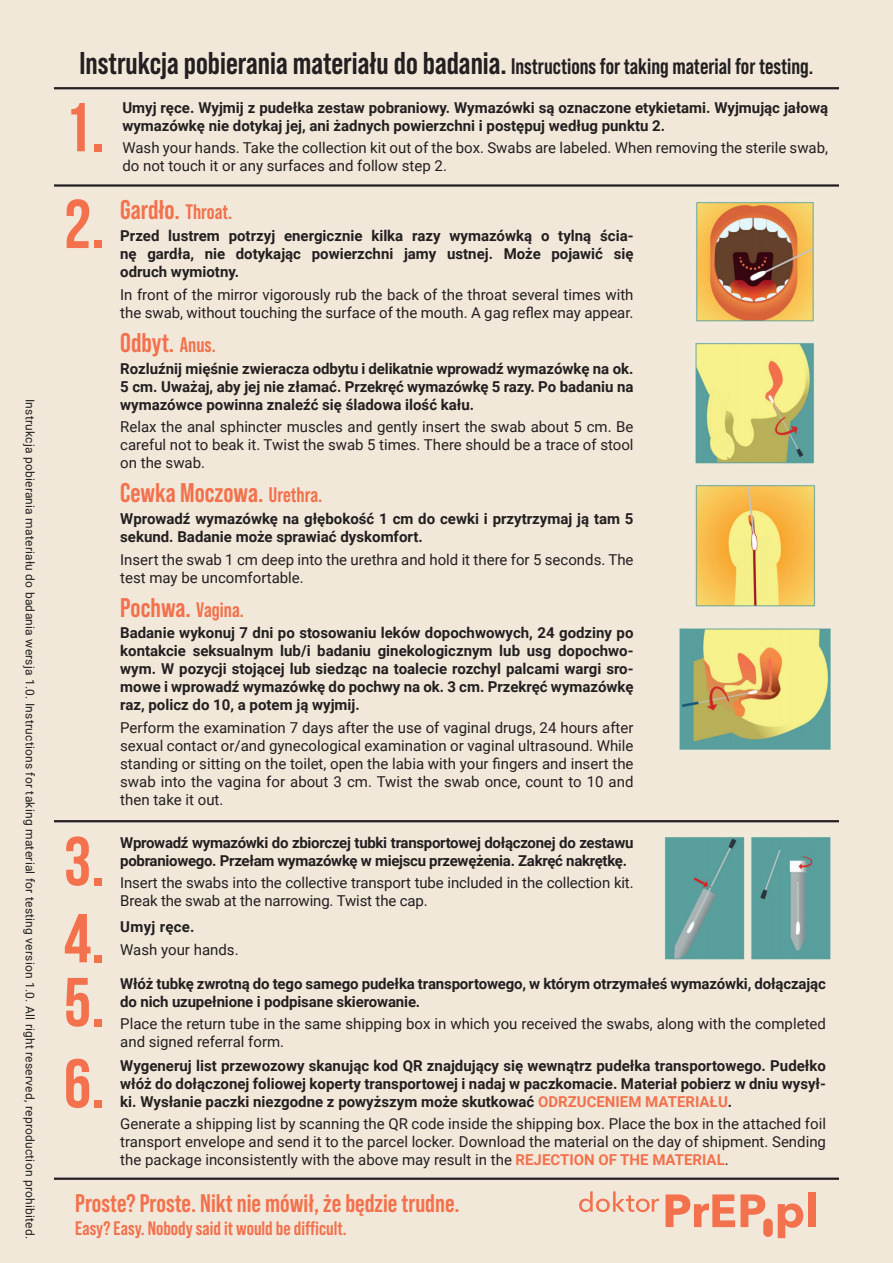
<style>
.page{position:relative;width:893px;height:1263px;background:#f1e8da}
.page>*{position:absolute;margin:0;border:0;box-sizing:border-box;transform-origin:0 0}
.t1{font:700 69px "Bebas Neue";color:#f3714c}
.t2{font:700 27px "Bebas Neue Pro";color:#f3714c}
.t3{font:700 25.5px "Bebas Neue Pro";color:#f3714c}
.t4{font:700 22.5px "Bebas Neue Pro";color:#231f20}
.t5{font:700 19.5px "Bebas Neue Pro";color:#f3714c}
.t6{font:15px/18px "Roboto";color:#231f20}
.t7{font:700 15px/18px "Roboto";color:#231f20;text-align:justify}
.t8{font:700 15px/18px "Roboto";letter-spacing:-.02em;color:#231f20}
.t9{font:700 15px "Roboto";letter-spacing:.02em;color:#231f20}
.t10{font:12px "Roboto";letter-spacing:.02em;color:#231f20}
.s1{font-size:31.5px}
.s2{font-size:21px}
.s3{color:#f3714c}
.s4{font-weight:700;color:#f3714c}
</style>
<div class="page">
<hr style="left:54px;top:87px;width:785px;height:2px;background:#231f20">
<hr style="left:54px;top:1177px;width:785px;height:3px;background:#231f20">
<svg style="left:579px;top:1191px;width:80px;height:21px"></svg>
<svg style="left:666px;top:1194px;width:99px;height:33px"></svg>
<svg style="left:778px;top:1203px;width:25px;height:35px"></svg>
<div style="left:808px;top:1192px;width:7px;height:35px;background:#f3714c"></div>
<div style="left:763px;top:1218px;width:10px;height:19px;background:#f3714c;border-radius:5px"></div>
<hr style="left:54px;top:184px;width:785px;height:3px;background:#231f20">
<hr style="left:54px;top:820px;width:785px;height:2px;background:#231f20">
<img style="left:664px;top:837px;width:167px;height:123px">
<img style="left:696px;top:202px;width:118px;height:120px">
<img style="left:695px;top:343px;width:120px;height:121px">
<img style="left:695px;top:485px;width:121px;height:122px">
<img style="left:679px;top:628px;width:152px;height:122px">
<p class="t10" style="left:38px;top:399px;width:842px;rotate:90deg">Instrukcja pobierania materiału do badania wersja 1.0. Instructions for taking material for testing version 1.0. All right reserved, reproduction prohibited.</p>
<p class="t4" style="left:80px;top:53px;width:735px"><span class="s1">Instrukcja pobierania materiału do badania.</span> Instructions for taking material for testing.</p>
<p class="t1" style="left:64px;top:90px;width:42px">1.</p>
<p class="t7" style="left:122px;top:98px;width:707px">Umyj ręce. Wyjmij z pudełka zestaw pobraniowy. Wymazówki są oznaczone etykietami. Wyjmując jałową wymazówkę nie dotykaj jej, ani żadnych powierzchni i postępuj według punktu 2.</p>
<p class="t6" style="left:122px;top:139px;width:707px">Wash your hands. Take the collection kit out of the box. Swabs are labeled. When removing the sterile swab, do not touch it or any surfaces and follow step 2.</p>
<p class="t1" style="left:64px;top:186px;width:42px">2.</p>
<p class="t1" style="left:64px;top:824px;width:42px">3.</p>
<p class="t2" style="left:120px;top:194px;width:114px">Gardło. <span class="s2">Throat.</span></p>
<p class="t7" style="left:120px;top:226px;width:515px">Przed lustrem potrzyj energicznie kilka razy wymazówką o tylną ścia&shy;nę gardła, nie dotykając powierzchni jamy ustnej. Może pojawić się odruch wymiotny.</p>
<p class="t6" style="left:120px;top:285px;width:515px">In front of the mirror vigorously rub the back of the throat several times with the swab, without touching the surface of the mouth. A gag reflex may appear.</p>
<p class="t2" style="left:120px;top:327px;width:97px">Odbyt. <span class="s2">Anus.</span></p>
<p class="t7" style="left:120px;top:359px;width:515px">Rozluźnij mięśnie zwieracza odbytu i delikatnie wprowadź wymazówkę na ok.<br>5 cm. Uważaj, aby jej nie złamać. Przekręć wymazówkę 5 razy. Po badaniu na wymazówce powinna znaleźć się śladowa ilość kału.</p>
<p class="t6" style="left:120px;top:417px;width:515px;text-align:justify">Relax the anal sphincter muscles and gently insert the swab about 5 cm. Be careful not to beak it. Twist the swab 5 times. There should be a trace of stool on the swab.</p>
<p class="t2" style="left:120px;top:477px;width:204px">Cewka Moczowa. <span class="s2">Urethra.</span></p>
<p class="t7" style="left:120px;top:509px;width:515px">Wprowadź wymazówkę na głębokość 1 cm do cewki i przytrzymaj ją tam 5 sekund. Badanie może sprawiać dyskomfort.</p>
<p class="t6" style="left:120px;top:550px;width:515px">Insert the swab 1 cm deep into the urethra and hold it there for 5 seconds. The test may be uncomfortable.</p>
<p class="t2" style="left:120px;top:592px;width:125px">Pochwa. <span class="s2">Vagina.</span></p>
<p class="t7" style="left:120px;top:624px;width:515px">Badanie wykonuj 7 dni po stosowaniu leków dopochwowych, 24 godziny po kontakcie seksualnym lub/i badaniu ginekologicznym lub usg dopochwo&shy;wym. W pozycji stojącej lub siedząc na toalecie rozchyl palcami wargi sro&shy;mowe i wprowadź wymazówkę do pochwy na ok. 3 cm. Przekręć wymazówkę raz, policz do 10, a potem ją wyjmij.</p>
<p class="t6" style="left:120px;top:718px;width:515px;text-align:justify">Perform the examination 7 days after the use of vaginal drugs, 24 hours after sexual contact or/and gynecological examination or vaginal ultrasound. While standing or sitting on the toilet, open the labia with your fingers and insert the swab into the vagina for about 3 cm. Twist the swab once, count to 10 and then take it out.</p>
<p class="t8" style="left:120px;top:833px;width:515px">Wprowadź wymazówki do zbiorczej tubki transportowej dołączonej do zestawu pobraniowego. Przełam wymazówkę w miejscu przewężenia. Zakręć nakrętkę.</p>
<p class="t6" style="left:120px;top:873px;width:515px">Insert the swabs into the collective transport tube included in the collection kit.<br>Break the swab at the narrowing. Twist the cap.</p>
<p class="t1" style="left:64px;top:900px;width:42px">4.</p>
<p class="t9" style="left:120px;top:916px;width:76px">Umyj ręce.</p>
<p class="t6" style="left:120px;top:940px;width:120px">Wash your hands.</p>
<p class="t1" style="left:64px;top:964px;width:42px">5.</p>
<p class="t1" style="left:64px;top:1046px;width:42px">6.</p>
<p class="t7" style="left:120px;top:974px;width:707px">Włóż tubkę zwrotną do tego samego pudełka transportowego, w którym otrzymałeś wymazówki, dołączając do nich uzupełnione i podpisane skierowanie.</p>
<p class="t6" style="left:120px;top:1014px;width:707px">Place the return tube in the same shipping box in which you received the swabs, along with the completed and signed referral form.</p>
<p class="t7" style="left:120px;top:1055px;width:707px">Wygeneruj list przewozowy skanując kod QR znajdujący się wewnątrz pudełka transportowego. Pudełko włóż do dołączonej foliowej koperty transportowej i nadaj w paczkomacie. Materiał pobierz w dniu wysył&shy;ki. Wysłanie paczki niezgodne z powyższym może skutkować <span class="s3">ODRZUCENIEM MATERIAŁU</span>.</p>
<p class="t6" style="left:120px;top:1114px;width:707px;text-align:justify">Generate a shipping list by scanning the QR code inside the shipping box. Place the box in the attached foil transport envelope and send it to the parcel locker. Download the material on the day of shipment. Sending the package inconsistently with the above may result in the <span class="s4">REJECTION OF THE MATERIAL</span>.</p>
<p class="t3" style="left:75px;top:1188px;width:386px">Proste? Proste. Nikt nie mówił, że będzie trudne.</p>
<p class="t5" style="left:75px;top:1217px;width:273px">Easy? Easy. Nobody said it would be difficult.</p>
</div>
